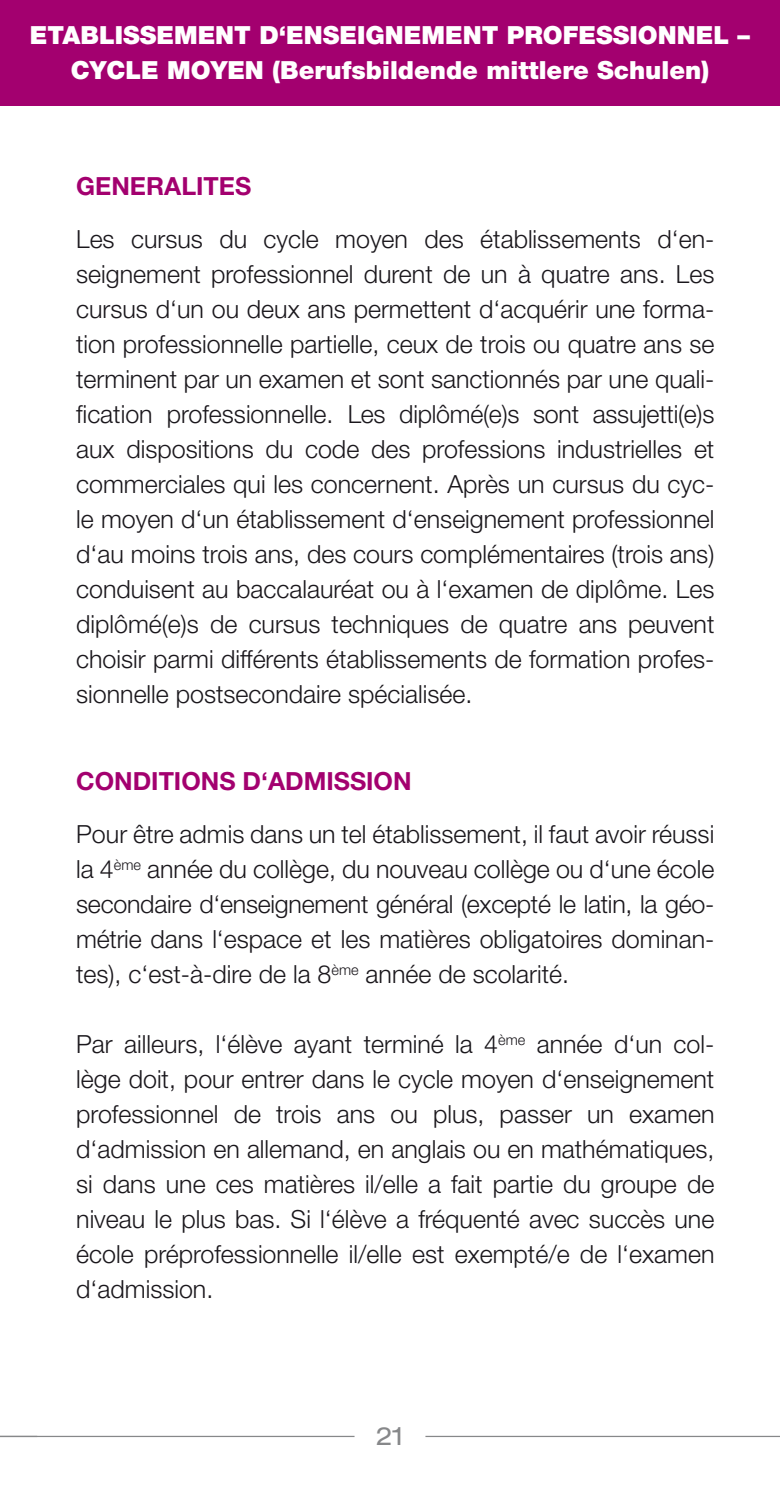
<style>
.page{position:relative;width:780px;height:1489px;background:#fff}
.page>*{position:absolute;margin:0;border:0;box-sizing:border-box;transform-origin:0 0}
.t1{font:300 25px/35px "Helvetica Neue LT Std";color:#1a171c;text-align:justify}
.t2{font:900 25px/35px "Helvetica Neue LT Std";color:#fff;text-align:center}
.t3{font:700 25px "Helvetica Neue LT Std";color:#a3006f}
.t4{font:expanded 25px "Helvetica Neue";color:#87888a}
</style>
<div class="page">
<hr style="left:0;top:1435px;width:354px;height:1px;background:#87888a">
<hr style="left:425px;top:1435px;width:355px;height:1px;background:#87888a">
<div style="left:0;top:0;width:780px;height:105px;background:#a3006f"></div>
<p class="t2" style="left:30px;top:18px;width:721px">ETABLISSEMENT D‘ENSEIGNEMENT PROFESSIONNEL –<br>CYCLE MOYEN (Berufsbildende mittlere Schulen)</p>
<p class="t3" style="left:76px;top:171px;width:176px">GENERALITES</p>
<p class="t1" style="left:76px;top:221px;width:639px">Les cursus du cycle moyen des établissements d‘en&shy;seignement professionnel durent de un à quatre ans. Les cursus d‘un ou deux ans permettent d‘acquérir une forma&shy;tion professionnelle partielle, ceux de trois ou quatre ans se terminent par un examen et sont sanctionnés par une quali&shy;fication professionnelle. Les diplômé(e)s sont assujetti(e)s aux dispositions du code des professions industrielles et commerciales qui les concernent. Après un cursus du cyc&shy;le moyen d‘un établissement d‘enseignement professionnel d‘au moins trois ans, des cours complémentaires (trois ans) conduisent au baccalauréat ou à l‘examen de diplôme. Les diplômé(e)s de cursus techniques de quatre ans peuvent choisir parmi différents établissements de formation profes&shy;sionnelle postsecondaire spécialisée.</p>
<p class="t3" style="left:76px;top:766px;width:337px">CONDITIONS D‘ADMISSION</p>
<p class="t1" style="left:76px;top:816px;width:639px">Pour être admis dans un tel établissement, il faut avoir réussi la 4<sup>ème</sup> année du collège, du nouveau collège ou d‘une école secondaire d‘enseignement général (excepté le latin, la géo&shy;métrie dans l‘espace et les matières obligatoires dominan&shy;tes), c‘est-à-dire de la 8<sup>ème</sup> année de scolarité.</p>
<p class="t1" style="left:76px;top:1026px;width:639px">Par ailleurs, l‘élève ayant terminé la 4<sup>ème</sup> année d‘un col&shy;lège doit, pour entrer dans le cycle moyen d‘enseignement professionnel de trois ans ou plus, passer un examen d‘admission en allemand, en anglais ou en mathématiques, si dans une ces matières il/elle a fait partie du groupe de niveau le plus bas. Si l‘élève a fréquenté avec succès une école préprofessionnelle il/elle est exempté/e de l‘examen d‘admission.</p>
<p class="t4" style="left:376px;top:1420px;width:29px">21</p>
</div>
